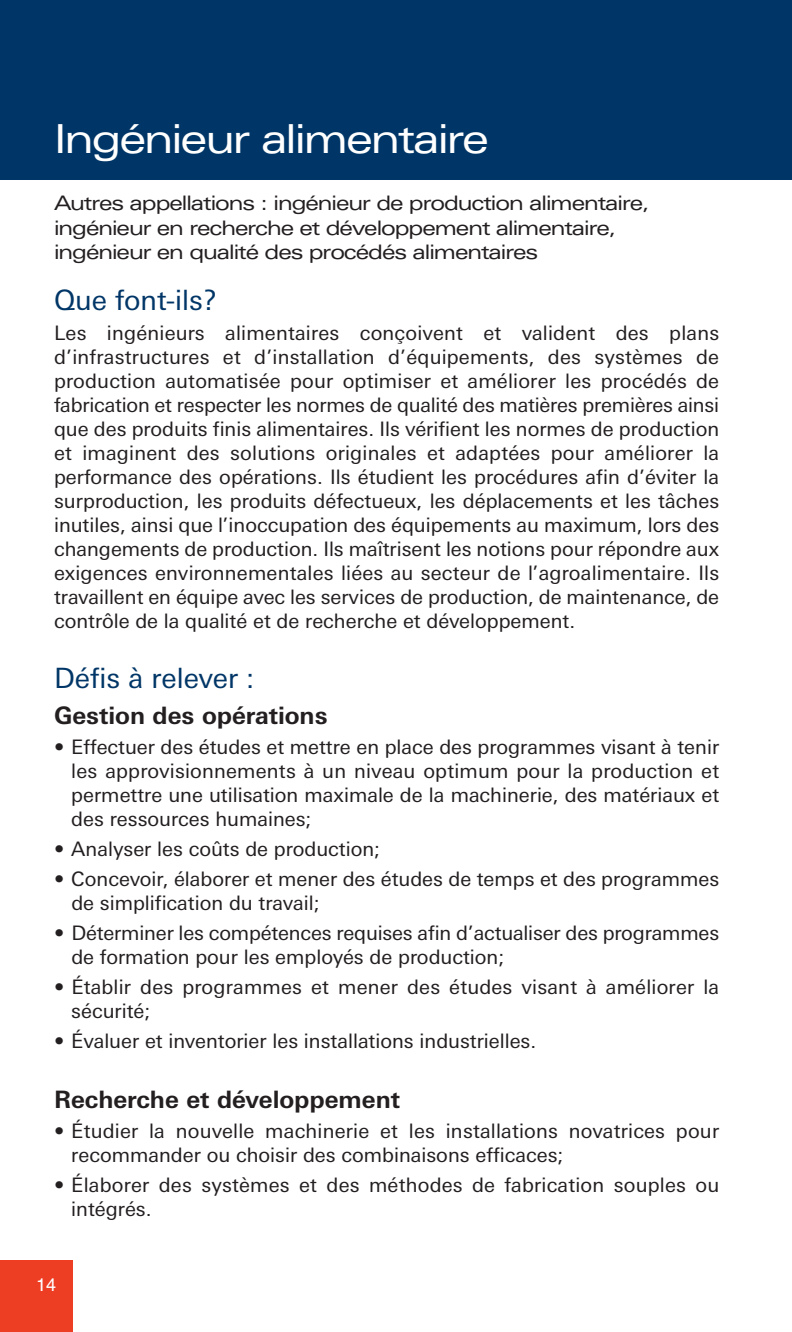
<style>
.page{position:relative;width:792px;height:1332px;background:#fff}
.page>*{position:absolute;margin:0;border:0;box-sizing:border-box;transform-origin:0 0}
.t1{font:40px "Linotype Univers Extd";letter-spacing:-.05em;color:#fff}
.t2{font:28px "Linotype Univers Basic";color:#003667}
.t3{font:700 24px "Linotype Univers Basic";color:#231f20}
.t4{font:20px/24px "Linotype Univers Basic";color:#231f20}
.t5{font:20px/24.4px "Linotype Univers Extd";letter-spacing:-.05em;color:#231f20}
.t6{font:18px "Helvetica";color:#fff}
</style>
<div class="page">
<div style="left:0;top:0;width:791px;height:180px;background:#003667"></div>
<div style="left:0;top:1260px;width:72px;height:72px;background:#ed3e23"></div>
<h1 class="t1" style="left:54px;top:124px;width:436px">Ingénieur alimentaire</h1>
<p class="t5" style="left:54px;top:193px;width:597px">Autres appellations : ingénieur de production alimentaire, ingénieur en recherche et développement alimentaire, ingénieur en qualité des procédés alimentaires</p>
<h2 class="t2" style="left:54px;top:290px;width:165px">Que font-ils?</h2>
<p class="t4" style="left:54px;top:323px;width:666px;text-align:justify">Les ingénieurs alimentaires conçoivent et valident des plans d’infrastructures et d’installation d’équipements, des systèmes de production automatisée pour optimiser et améliorer les procédés de fabrication et respecter les normes de qualité des matières premières ainsi que des produits finis alimentaires. Ils vérifient les normes de production et imaginent des solutions originales et adaptées pour améliorer la performance des opérations. Ils étudient les procédures afin d’éviter la surproduction, les produits défectueux, les déplacements et les tâches inutiles, ainsi que l’inoccupation des équipements au maximum, lors des changements de production. Ils maîtrisent les notions pour répondre aux exigences environnementales liées au secteur de l’agroalimentaire. Ils travaillent en équipe avec les services de production, de maintenance, de contrôle de la qualité et de recherche et développement.</p>
<h2 class="t2" style="left:54px;top:668px;width:202px">Défis à relever :</h2>
<p class="t3" style="left:54px;top:707px;width:275px">Gestion des opérations</p>
<p class="t4" style="left:71px;top:737px;width:649px;text-align:justify;text-indent:-17px">• Effectuer des études et mettre en place des programmes visant à tenir les approvisionnements à un niveau optimum pour la production et permettre une utilisation maximale de la machinerie, des matériaux et des ressources humaines;</p>
<p class="t4" style="left:54px;top:839px;width:327px">• Analyser les coûts de production;</p>
<p class="t4" style="left:71px;top:869px;width:649px;text-indent:-17px">• Concevoir, élaborer et mener des études de temps et des programmes de simplification du travail;</p>
<p class="t4" style="left:71px;top:923px;width:649px;text-indent:-17px">• Déterminer les compétences requises afin d’actualiser des programmes de formation pour les employés de production;</p>
<p class="t4" style="left:71px;top:977px;width:649px;text-indent:-17px">• Établir des programmes et mener des études visant à améliorer la sécurité;</p>
<p class="t4" style="left:54px;top:1031px;width:483px">• Évaluer et inventorier les installations industrielles.</p>
<p class="t3" style="left:54px;top:1091px;width:347px">Recherche et développement</p>
<p class="t4" style="left:71px;top:1121px;width:649px;text-indent:-17px">• Étudier la nouvelle machinerie et les installations novatrices pour recommander ou choisir des combinaisons efficaces;</p>
<p class="t4" style="left:71px;top:1175px;width:649px;text-indent:-17px">• Élaborer des systèmes et des méthodes de fabrication souples ou intégrés.</p>
<p class="t6" style="left:36px;top:1278px;width:21px">14</p>
</div>
